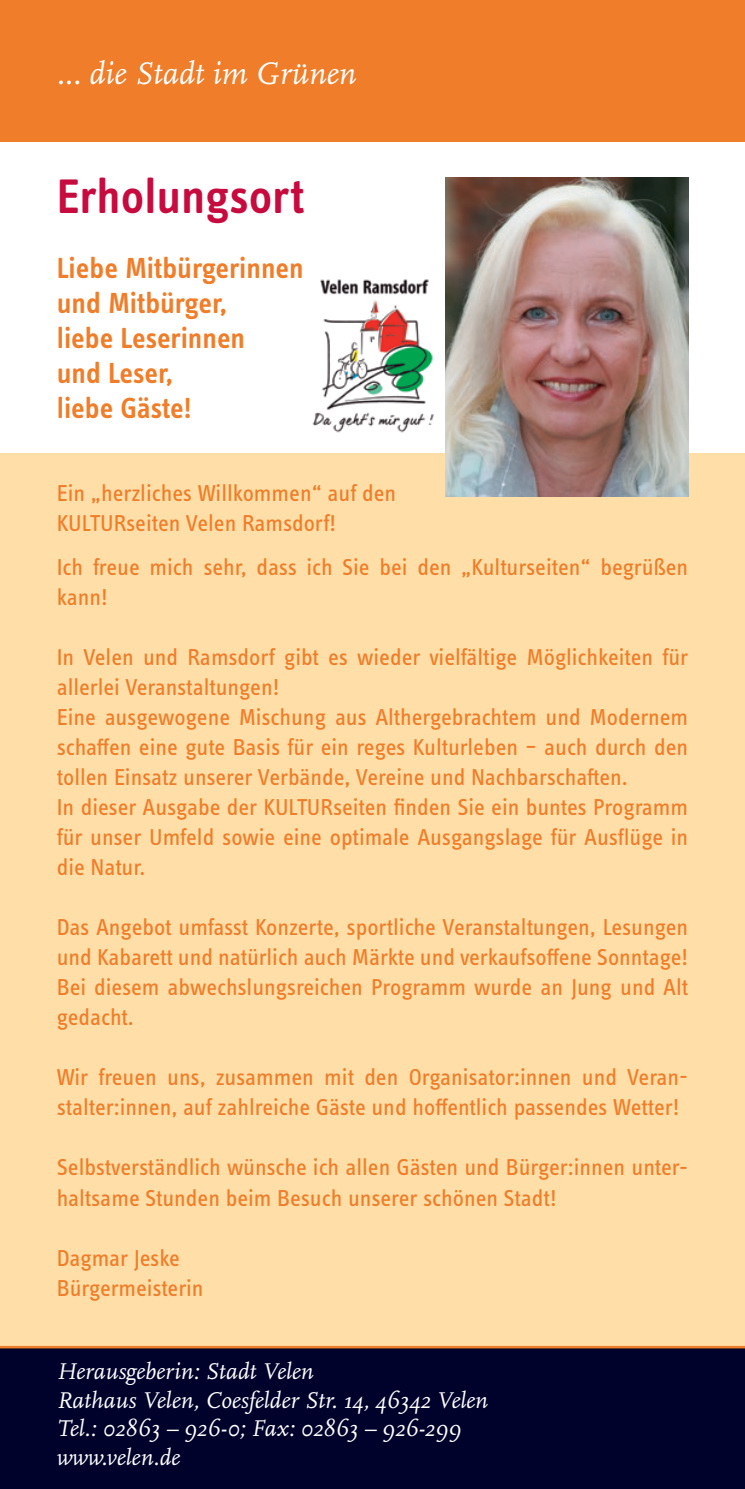
<style>
.page{position:relative;width:745px;height:1489px;background:#fff}
.page>*{position:absolute;margin:0;border:0;box-sizing:border-box;transform-origin:0 0}
.t1{font:600 50px "Info Text Pro";color:#c80b3e}
.t2{font:italic 32.5px "Scala Pro";color:#fff}
.t3{font:600 30px/35px "Info Text Pro";color:#f07d29}
.t4{font:23.75px/30px "Info Text Pro";color:#f07d29}
.t5{font:italic 23.75px/28.8px "Scala Pro";color:#fff}
</style>
<div class="page">
<div style="left:0;top:454px;width:744px;height:1034px;background:#ffdea7"></div>
<div style="left:0;top:1346px;width:744px;height:142px;background:#00022c"></div>
<hr style="left:0;top:1345px;width:744px;height:3px;background:#f07d29">
<div style="left:0;top:0;width:744px;height:142px;background:#f07d29"></div>
<img style="left:312px;top:279px;width:122px;height:154px">
<img style="left:445px;top:177px;width:242px;height:319px">
<h2 class="t2" style="left:57px;top:55px;width:301px">... die Stadt im Grünen</h2>
<h1 class="t1" style="left:57px;top:167px;width:249px">Erholungsort</h1>
<p class="t3" style="left:57px;top:250px;width:248px">Liebe Mitbürgerinnen und Mitbürger,<br>liebe Leserinnen<br>und Leser,<br>liebe Gäste!</p>
<p class="t4" style="left:57px;top:477px;width:341px">Ein „herzliches Willkommen“ auf den<br>KULTURseiten Velen Ramsdorf!</p>
<p class="t4" style="left:57px;top:551px;width:632px">Ich freue mich sehr, dass ich Sie bei den „Kulturseiten“ begrüßen kann!</p>
<p class="t4" style="left:57px;top:641px;width:632px">In Velen und Ramsdorf gibt es wieder vielfältige Möglichkeiten für allerlei Veranstaltungen!<br>Eine ausgewogene Mischung aus Althergebrachtem und Modernem schaffen eine gute Basis für ein reges Kulturleben – auch durch den tollen Einsatz unserer Verbände, Vereine und Nachbarschaften.<br>In dieser Ausgabe der KULTURseiten finden Sie ein buntes Programm für unser Umfeld sowie eine optimale Ausgangslage für Ausflüge in die Natur.</p>
<p class="t4" style="left:57px;top:911px;width:632px;text-align:justify">Das Angebot umfasst Konzerte, sportliche Veranstaltungen, Lesungen und Kabarett und natürlich auch Märkte und verkaufsoffene Sonntage!<br>Bei diesem abwechslungsreichen Programm wurde an Jung und Alt gedacht.</p>
<p class="t4" style="left:57px;top:1061px;width:632px">Wir freuen uns, zusammen mit den Organisator:innen und Veran&shy;stalter:innen, auf zahlreiche Gäste und hoffentlich passendes Wetter!</p>
<p class="t4" style="left:57px;top:1151px;width:632px">Selbstverständlich wünsche ich allen Gästen und Bürger:innen unter&shy;haltsame Stunden beim Besuch unserer schönen Stadt!</p>
<p class="t4" style="left:57px;top:1241px;width:148px">Dagmar Jeske<br>Bürgermeisterin</p>
<p class="t5" style="left:57px;top:1356px;width:432px">Herausgeberin: Stadt Velen<br>Rathaus Velen, Coesfelder Str. 14, 46342 Velen<br>Tel.: 02863 – 926-0; Fax: 02863 – 926-299 www.velen.de</p>
</div>
